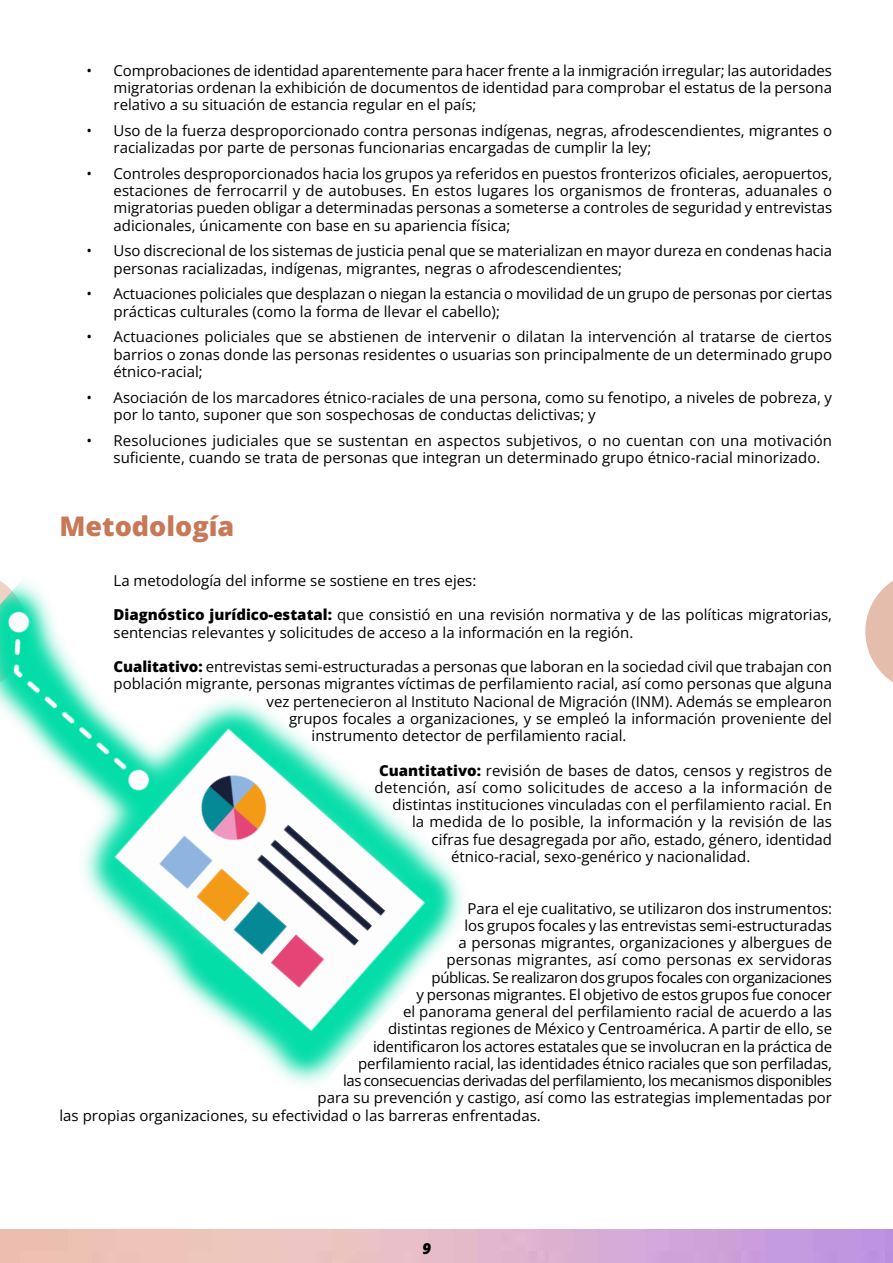
<style>
.page{position:relative;width:893px;height:1263px;background:#fff}
.page>*{position:absolute;margin:0;border:0;box-sizing:border-box;transform-origin:0 0}
.t1{font:800 27px "Open Sans";color:#c97857}
.t2{font:15px/17.2px "Open Sans";color:#000}
.t3{font:15px "Open Sans";letter-spacing:-.025em;color:#000}
.t4{font:15px "Open Sans";letter-spacing:.02em;color:#000}
.t5{font:italic 800 15px "Open Sans";color:#000}
.s1{font-weight:800}
</style>
<div class="page">
<svg style="left:865px;top:581px;width:28px;height:101px"></svg>
<img style="left:0;top:581px;width:463px;height:504px">
<p class="t2" style="left:114px;top:61px;width:720px;text-align:justify;text-indent:-27px">• Comprobaciones de identidad aparentemente para hacer frente a la inmigración irregular; las autoridades migratorias ordenan la exhibición de documentos de identidad para comprobar el estatus de la persona relativo a su situación de estancia regular en el país;</p>
<p class="t2" style="left:114px;top:121px;width:720px;text-indent:-27px">• Uso de la fuerza desproporcionado contra personas indígenas, negras, afrodescendientes, migrantes o racializadas por parte de personas funcionarias encargadas de cumplir la ley;</p>
<p class="t2" style="left:114px;top:164px;width:720px;text-align:justify;text-indent:-27px">• Controles desproporcionados hacia los grupos ya referidos en puestos fronterizos oficiales, aeropuertos, estaciones de ferrocarril y de autobuses. En estos lugares los organismos de fronteras, aduanales o migratorias pueden obligar a determinadas personas a someterse a controles de seguridad y entrevistas adicionales, únicamente con base en su apariencia física;</p>
<p class="t2" style="left:114px;top:242px;width:720px;text-indent:-27px">• Uso discrecional de los sistemas de justicia penal que se materializan en mayor dureza en condenas hacia personas racializadas, indígenas, migrantes, negras o afrodescendientes;</p>
<p class="t2" style="left:114px;top:285px;width:720px;text-indent:-27px">• Actuaciones policiales que desplazan o niegan la estancia o movilidad de un grupo de personas por ciertas prácticas culturales (como la forma de llevar el cabello);</p>
<p class="t2" style="left:114px;top:328px;width:720px;text-align:justify;text-indent:-27px">• Actuaciones policiales que se abstienen de intervenir o dilatan la intervención al tratarse de ciertos barrios o zonas donde las personas residentes o usuarias son principalmente de un determinado grupo étnico-racial;</p>
<p class="t2" style="left:114px;top:388px;width:720px;text-indent:-27px">• Asociación de los marcadores étnico-raciales de una persona, como su fenotipo, a niveles de pobreza, y por lo tanto, suponer que son sospechosas de conductas delictivas; y</p>
<p class="t2" style="left:114px;top:431px;width:720px;text-indent:-27px">• Resoluciones judiciales que se sustentan en aspectos subjetivos, o no cuentan con una motivación suficiente, cuando se trata de personas que integran un determinado grupo étnico-racial minorizado.</p>
<h1 class="t1" style="left:60px;top:508px;width:176px">Metodología</h1>
<p class="t2" style="left:114px;top:571px;width:364px">La metodología del informe se sostiene en tres ejes:</p>
<p class="t2" style="left:114px;top:606px;width:720px"><span class="s1">Diagnóstico jurídico-estatal:</span> que consistió en una revisión normativa y de las políticas migratorias, sentencias relevantes y solicitudes de acceso a la información en la región.</p>
<p class="t2" style="left:114px;top:658px;width:720px"><span class="s1">Cualitativo:</span> entrevistas semi-estructuradas a personas que laboran en la sociedad civil que trabajan con</p>
<p class="t2" style="left:114px;top:675px;width:720px">población migrante, personas migrantes víctimas de perfilamiento racial, así como personas que alguna</p>
<p class="t2" style="left:267px;top:692px;width:567px">vez pertenecieron al Instituto Nacional de Migración (INM). Además se emplearon</p>
<p class="t2" style="left:289px;top:709px;width:545px">grupos focales a organizaciones, y se empleó la información proveniente del</p>
<p class="t2" style="left:312px;top:727px;width:316px">instrumento detector de perfilamiento racial.</p>
<p class="t2" style="left:379px;top:761px;width:455px"><span class="s1">Cuantitativo:</span> revisión de bases de datos, censos y registros de</p>
<p class="t4" style="left:375px;top:777px;width:459px">detención, así como solicitudes de acceso a la información de</p>
<p class="t2" style="left:393px;top:796px;width:441px">distintas instituciones vinculadas con el perfilamiento racial. En</p>
<p class="t2" style="left:412px;top:813px;width:422px">la medida de lo posible, la información y la revisión de las</p>
<p class="t2" style="left:432px;top:830px;width:402px">cifras fue desagregada por año, estado, género, identidad</p>
<p class="t2" style="left:451px;top:847px;width:301px">étnico-racial, sexo-genérico y nacionalidad.</p>
<p class="t2" style="left:468px;top:899px;width:366px">Para el eje cualitativo, se utilizaron dos instrumentos:</p>
<p class="t2" style="left:465px;top:916px;width:369px">los grupos focales y las entrevistas semi-estructuradas</p>
<p class="t2" style="left:459px;top:934px;width:375px">a personas migrantes, organizaciones y albergues de</p>
<p class="t2" style="left:447px;top:951px;width:387px">personas migrantes, así como personas ex servidoras</p>
<p class="t3" style="left:432px;top:967px;width:402px">públicas. Se realizaron dos grupos focales con organizaciones</p>
<p class="t2" style="left:417px;top:985px;width:417px">y personas migrantes. El objetivo de estos grupos fue conocer</p>
<p class="t2" style="left:403px;top:1003px;width:431px">el panorama general del perfilamiento racial de acuerdo a las</p>
<p class="t2" style="left:388px;top:1020px;width:446px">distintas regiones de México y Centroamérica. A partir de ello, se</p>
<p class="t2" style="left:373px;top:1037px;width:461px">identificaron los actores estatales que se involucran en la práctica de</p>
<p class="t2" style="left:358px;top:1054px;width:476px">perfilamiento racial, las identidades étnico raciales que son perfiladas,</p>
<p class="t3" style="left:343px;top:1070px;width:491px">las consecuencias derivadas del perfilamiento, los mecanismos disponibles</p>
<p class="t2" style="left:318px;top:1089px;width:516px">para su prevención y castigo, así como las estrategias implementadas por</p>
<p class="t2" style="left:60px;top:1106px;width:483px">las propias organizaciones, su efectividad o las barreras enfrentadas.</p>
<p class="t5" style="left:422px;top:1238px;width:10px">9</p>
</div>
